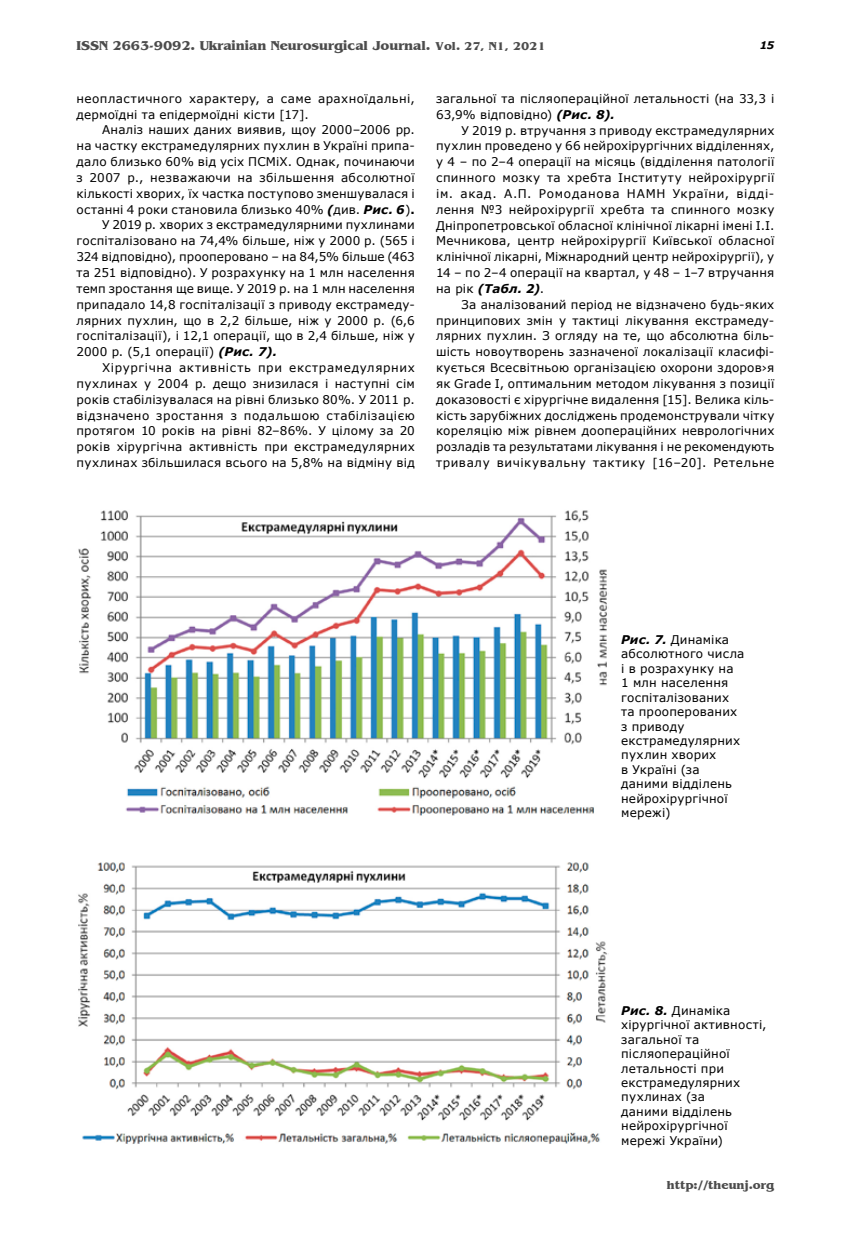
<style>
.page{position:relative;width:851px;height:1234px;background:#fff}
.page>*{position:absolute;margin:0;border:0;box-sizing:border-box;transform-origin:0 0}
.t1{font:700 13.5px "Benguiat";color:#4c4c4c}
.t2{font:12px/15.9px "Verdana";letter-spacing:.015em;color:#000}
.t3{font:12px "Verdana";letter-spacing:.04em;color:#000}
.t4{font:12px "Verdana";letter-spacing:.05em;color:#000}
.t5{font:700 12px "Benguiat";color:#4c4c4c}
.t6{font:italic 700 10.5px "Verdana";color:#000}
.s1{font-size:12px}
.s2{font-weight:700;font-style:italic}
.s3{font-weight:700}
</style>
<div class="page">
<img style="left:78px;top:510px;width:529px;height:306px">
<img style="left:78px;top:862px;width:530px;height:282px">
<p class="t1" style="left:77px;top:38px;width:470px">ISSN 2663-9092. Ukrainian Neurosurgical Journal. <span class="s1">Vol. 27, N1, 2021</span></p>
<p class="t6" style="left:759px;top:38px;width:16px">15</p>
<p class="t2" style="left:76px;top:90px;width:340px">неопластичного характеру, а саме арахноїдальні, дермоїдні та епідермоїдні кісти [17].</p>
<p class="t2" style="left:102px;top:122px;width:314px">Аналіз наших даних виявив, щоу 2000‒2006 рр.</p>
<p class="t2" style="left:76px;top:138px;width:340px">на частку екстрамедулярних пухлин в Україні припа-</p>
<p class="t2" style="left:76px;top:154px;width:340px">дало близько 60% від усіх ПСМіХ. Однак, починаючи</p>
<p class="t2" style="left:76px;top:169px;width:340px">з 2007 р., незважаючи на збільшення абсолютної</p>
<p class="t2" style="left:76px;top:185px;width:340px">кількості хворих, їх частка поступово зменшувалася і</p>
<p class="t2" style="left:76px;top:201px;width:340px">останні 4 роки становила близько 40% <span class="s2">(</span>див. <span class="s2">Рис. 6</span>)<span class="s3">.</span></p>
<p class="t2" style="left:102px;top:217px;width:314px">У 2019 р. хворих з екстрамедулярними пухлинами</p>
<p class="t2" style="left:77px;top:233px;width:340px">госпіталізовано на 74,4% більше, ніж у 2000 р. (565 і</p>
<p class="t2" style="left:77px;top:249px;width:340px">324 відповідно), прооперовано ‒ на 84,5% більше (463</p>
<p class="t2" style="left:77px;top:264px;width:340px">та 251 відповідно). У розрахунку на 1 млн населення</p>
<p class="t2" style="left:77px;top:280px;width:340px">темп зростання ще вище. У 2019 р. на 1 млн населення</p>
<p class="t2" style="left:77px;top:296px;width:340px">припадало 14,8 госпіталізації з приводу екстрамеду-</p>
<p class="t2" style="left:77px;top:312px;width:340px">лярних пухлин, що в 2,2 більше, ніж у 2000 р. (6,6</p>
<p class="t2" style="left:77px;top:328px;width:340px">госпіталізації), і 12,1 операції, що в 2,4 більше, ніж у</p>
<p class="t2" style="left:77px;top:344px;width:202px">2000 р. (5,1 операції) <span class="s2">(Рис. 7).</span></p>
<p class="t4" style="left:102px;top:359px;width:314px">Хірургічна активність при екстрамедулярних</p>
<p class="t2" style="left:77px;top:375px;width:340px">пухлинах у 2004 р. дещо знизилася і наступні сім</p>
<p class="t2" style="left:77px;top:391px;width:340px">років стабілізувалася на рівні близько 80%. У 2011 р.</p>
<p class="t3" style="left:77px;top:407px;width:340px">відзначено зростання з подальшою стабілізацією</p>
<p class="t2" style="left:77px;top:423px;width:340px">протягом 10 років на рівні 82‒86%. У цілому за 20</p>
<p class="t2" style="left:77px;top:438px;width:340px">років хірургічна активність при екстрамедулярних</p>
<p class="t2" style="left:77px;top:454px;width:340px">пухлинах збільшилася всього на 5,8% на відміну від</p>
<p class="t2" style="left:436px;top:90px;width:340px">загальної та післяопераційної летальності (на 33,3 і<br>63,9% відповідно) <span class="s2">(Рис. 8).</span></p>
<p class="t2" style="left:436px;top:122px;width:340px;text-align:justify;text-indent:26px">У 2019 р. втручання з приводу екстрамедулярних пухлин проведено у 66 нейрохірургічних відділеннях, у 4 ‒ по 2‒4 операції на місяць (відділення патології спинного мозку та хребта Інституту нейрохірургії ім. акад. А.П. Ромоданова НАМН України, відді&shy;лення №3 нейрохірургії хребта та спинного мозку Дніпропетровської обласної клінічної лікарні імені І.І.<br>Мечникова, центр нейрохірургії Київської обласної клінічної лікарні, Міжнародний центр нейрохірургії), у 14 ‒ по 2‒4 операції на квартал, у 48 ‒ 1‒7 втручання на рік <span class="s2">(Табл. 2)</span>.</p>
<p class="t2" style="left:436px;top:296px;width:340px;text-align:justify;text-indent:26px">За аналізований період не відзначено будь-яких принципових змін у тактиці лікування екстрамеду&shy;лярних пухлин. З огляду на те, що абсолютна біль&shy;шість новоутворень зазначеної локалізації класифі&shy;кується Всесвітньою організацією охорони здоров›я як Grade I, оптимальним методом лікування з позиції доказовості є хірургічне видалення [15]. Велика кіль&shy;кість зарубіжних досліджень продемонстрували чітку кореляцію між рівнем доопераційних неврологічних розладів та результатами лікування і не рекомендують тривалу вичікувальну тактику [16‒20]. Ретельне</p>
<p class="t2" style="left:621px;top:632px;width:125px;line-height:14.4px"><span class="s2">Рис. 7.</span> Динаміка абсолютного числа і в розрахунку на<br>1 млн населення госпіталізованих та прооперованих з приводу екстрамедулярних пухлин хворих<br>в Україні (за даними відділень нейрохірургічної мережі)</p>
<p class="t2" style="left:621px;top:1002px;width:147px;line-height:14.4px"><span class="s2">Рис. 8.</span> Динаміка хірургічної активності, загальної та післяопераційної летальності при екстрамедулярних пухлинах (за<br>даними відділень нейрохірургічної мережі України)</p>
<p class="t5" style="left:667px;top:1178px;width:109px">http://theunj.org</p>
</div>
